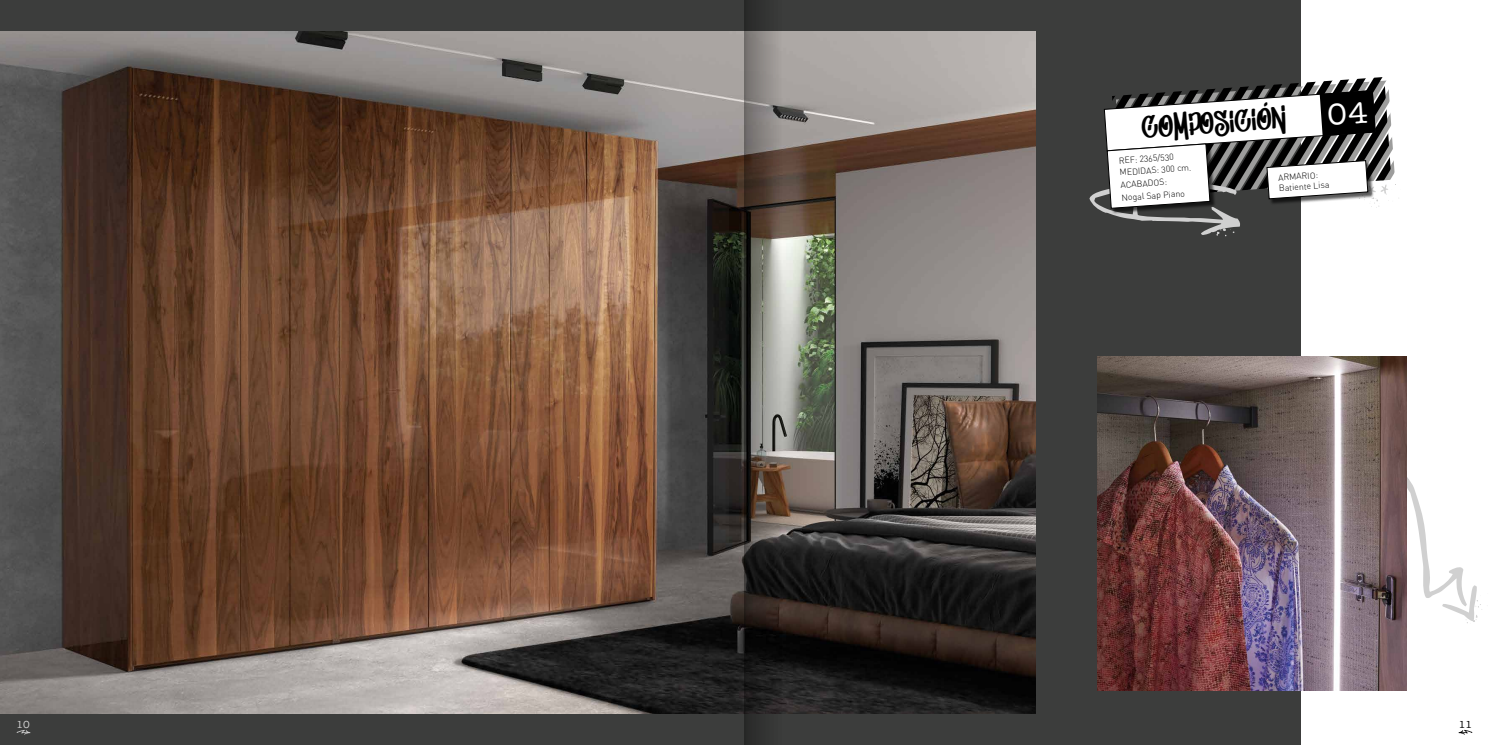
<style>
.page{position:relative;width:1489px;height:745px;background:#fff}
.page>*{position:absolute;margin:0;border:0;box-sizing:border-box;transform-origin:0 0}
.t1{font:30.62px "Don Graffiti";color:#000}
.t2{font:10.5px "American Typewriter";color:#d0d0d0}
.t3{font:10.5px "American Typewriter";color:#000}
.t4{font:300 8.75px/11.6px "DIN";color:#000}
</style>
<div class="page">
<div style="left:0;top:0;width:1300px;height:744px;background:#3c3d3c"></div>
<svg style="left:1406px;top:472px;width:76px;height:151px"></svg>
<img style="left:0;top:32px;width:1034px;height:681px">
<img style="left:1097px;top:356px;width:309px;height:334px">
<svg style="left:1458px;top:729px;width:14px;height:5px"></svg>
<svg style="left:17px;top:730px;width:13px;height:4px"></svg>
<svg style="left:744px;top:0;width:37px;height:744px;background:#58534e"></svg>
<svg style="left:1089px;top:77px;width:307px;height:159px"></svg>
<h1 class="t1" style="left:1140px;top:114px;width:145px;rotate:-4deg">COMPOSICIÓN</h1>
<p class="t4" style="left:1118px;top:155px;width:73px;rotate:-4deg">REF: 2365/530<br>MEDIDAS: 300 cm.</p>
<p class="t4" style="left:1120px;top:178px;width:65px;line-height:12.7px;rotate:-4deg">ACABADOS:<br>Nogal Sap Piano</p>
<p class="t4" style="left:1277px;top:172px;width:52px;line-height:10.5px;rotate:-4deg">ARMARIO:<br>Batiente Lisa</p>
<p class="t2" style="left:17px;top:715px;width:15px">10</p>
<p class="t3" style="left:1458px;top:715px;width:15px">11</p>
</div>
